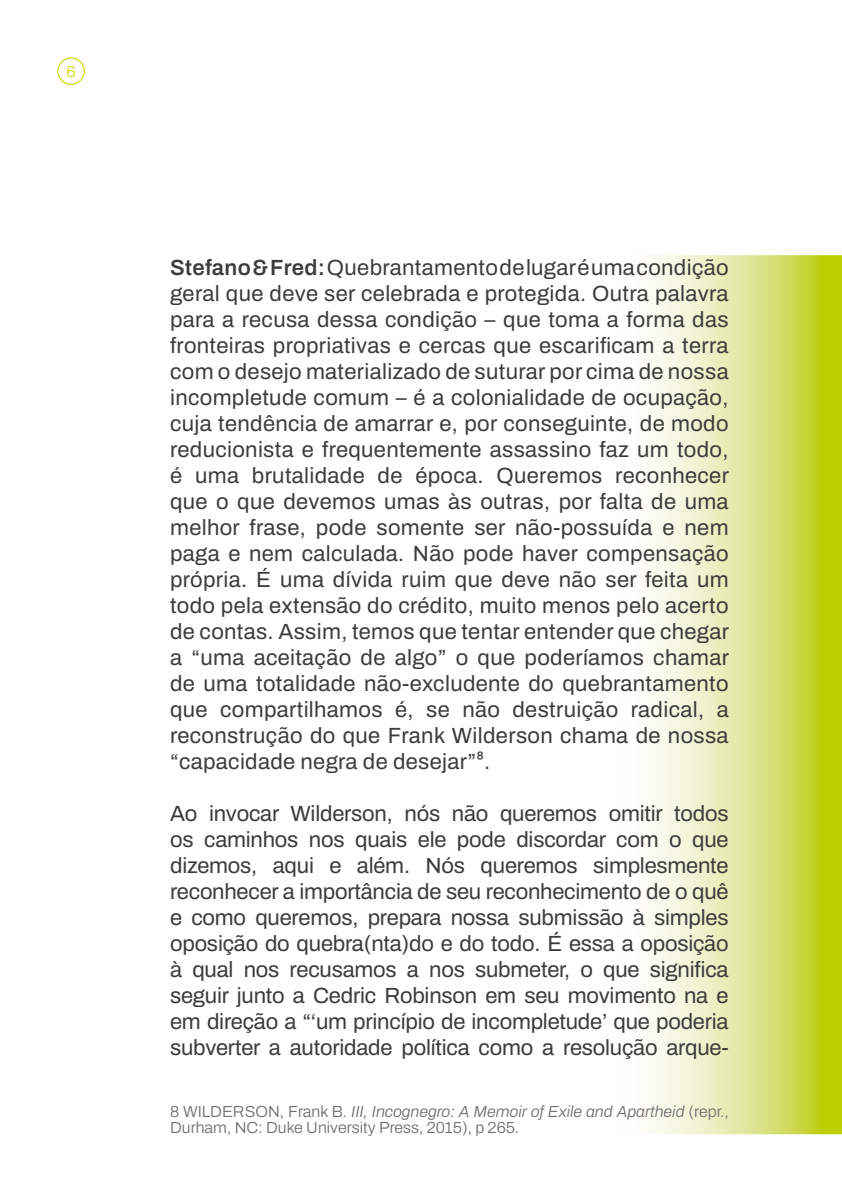
<style>
.page{position:relative;width:842px;height:1191px;background:#fff}
.page>*{position:absolute;margin:0;border:0;box-sizing:border-box;transform-origin:0 0}
.t1{font:22px/26px "Archivo";color:#3c3c3b;text-align:justify}
.t2{font:300 16px/16px "Archivo";color:#706f6f}
.t3{font:300 16px "Archivo";color:#d3d800}
.s1{font-weight:600}
.s2{font-style:italic}
</style>
<div class="page">
<img style="left:647px;top:255px;width:195px;height:879px">
<svg style="left:57px;top:57px;width:28px;height:28px"></svg>
<p class="t3" style="left:67px;top:60px;width:11px">6</p>
<p class="t1" style="left:170px;top:254px;width:560px"><span class="s1">Stefano &amp; Fred:</span> Quebrantamento de lugar é uma condição geral que deve ser celebrada e protegida. Outra palavra para a recusa dessa condição – que toma a forma das fronteiras propriativas e cercas que escarificam a terra com o desejo materializado de suturar por cima de nossa incompletude comum – é a colonialidade de ocupação, cuja tendência de amarrar e, por conseguinte, de modo reducionista e frequentemente assassino faz um todo, é uma brutalidade de época. Queremos reconhecer que o que devemos umas às outras, por falta de uma melhor frase, pode somente ser não-possuída e nem paga e nem calculada. Não pode haver compensação própria. É uma dívida ruim que deve não ser feita um todo pela extensão do crédito, muito menos pelo acerto de contas. Assim, temos que tentar entender que chegar a “uma aceitação de algo” o que poderíamos chamar de uma totalidade não-excludente do quebrantamento que compartilhamos é, se não destruição radical, a reconstrução do que Frank Wilderson chama de nossa “capacidade negra de desejar”⁸.</p>
<p class="t1" style="left:170px;top:800px;width:560px">Ao invocar Wilderson, nós não queremos omitir todos os caminhos nos quais ele pode discordar com o que dizemos, aqui e além. Nós queremos simplesmente reconhecer a importância de seu reconhecimento de o quê e como queremos, prepara nossa submissão à simples oposição do quebra(nta)do e do todo. É essa a oposição à qual nos recusamos a nos submeter, o que significa seguir junto a Cedric Robinson em seu movimento na e em direção a “‘um princípio de incompletude’ que poderia subverter a autoridade política como a resolução arque-</p>
<p class="t2" style="left:170px;top:1103px;width:560px">8 WILDERSON, Frank B. <span class="s2">III, Incognegro: A Memoir of Exile and Apartheid</span> (repr.,<br>Durham, NC: Duke University Press, 2015), p 265.</p>
</div>
